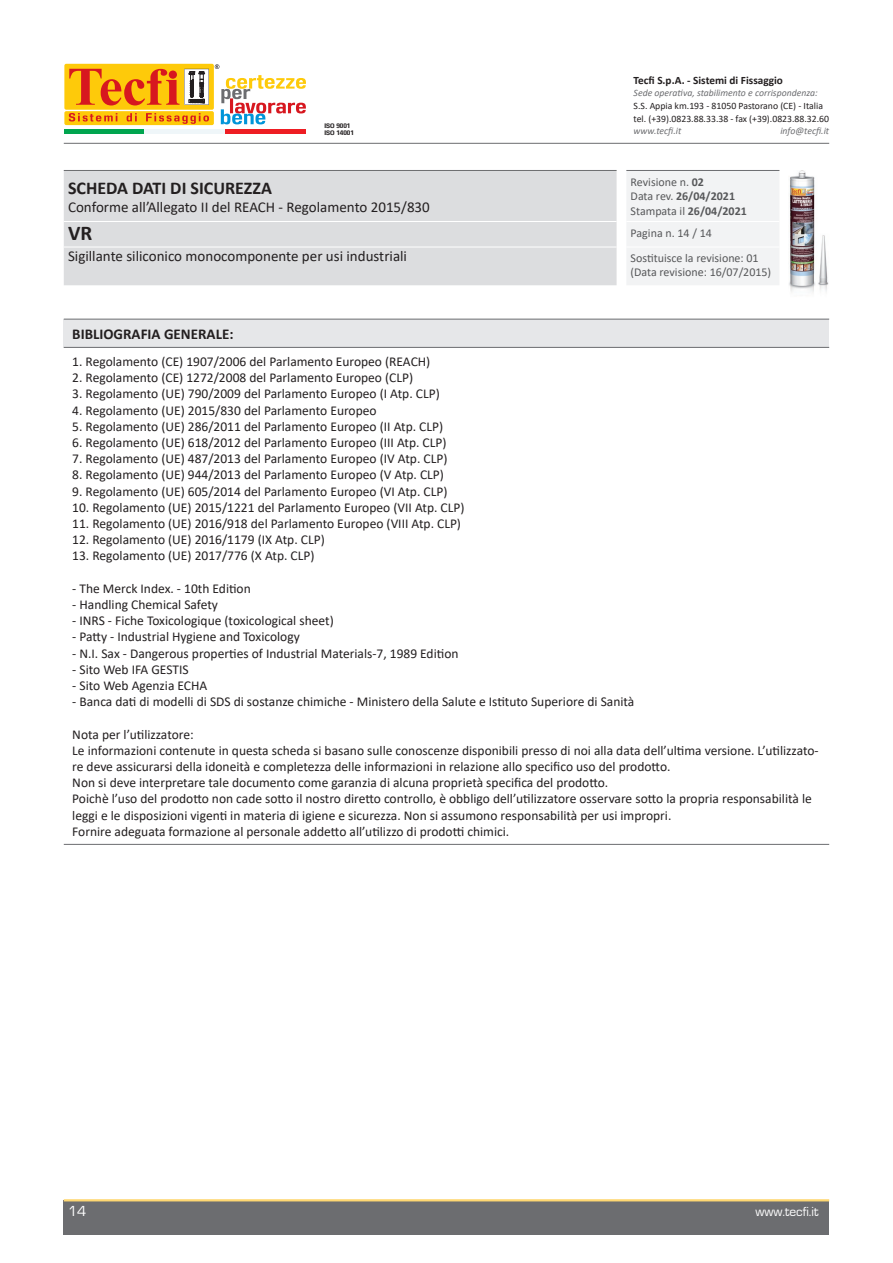
<style>
.page{position:relative;width:893px;height:1263px;background:#fff}
.page>*{position:absolute;margin:0;border:0;box-sizing:border-box;transform-origin:0 0}
.t1{font:700 21px "Calibri";color:#231f20}
.t2{font:700 18px "Calibri";color:#231f20}
.t3{font:15px "Calibri";color:#231f20}
.t4{font:700 15px "Calibri";color:#231f20}
.t5{font:15px "Eurostile";color:#fff}
.t6{font:13.5px/16.2px "Calibri";color:#231f20}
.t7{font:13.5px "Eurostile";color:#fff}
.t8{font:12px/14.4px "Calibri";color:#57585a}
.t9{font:700 11.25px "Calibri";color:#231f20}
.t10{font:9.75px/12.8px "Calibri";color:#231f20}
.t11{font:italic 9.75px "Calibri";color:#6c6d70}
.t12{font:700 6px/7.2px "DDTW00";color:#231f20}
.s1{font-weight:700}
</style>
<div class="page">
<div style="left:64px;top:1200px;width:765px;height:34px;background:#6c6d70"></div>
<hr style="left:64px;top:1199px;width:765px;height:2px;background:#fed772">
<div style="left:64px;top:64px;width:150px;height:46px;background:#feca0a;border-radius:2px"></div>
<div style="left:64px;top:111px;width:150px;height:14px;background:#feca0a;border-radius:2px"></div>
<svg style="left:215px;top:64px;width:4px;height:5px"></svg>
<svg style="left:69px;top:113px;width:140px;height:11px"></svg>
<svg style="left:221px;top:75px;width:85px;height:49px"></svg>
<svg style="left:69px;top:69px;width:140px;height:36px"></svg>
<hr style="left:64px;top:130px;width:81px;height:4px;background:#00a54f">
<hr style="left:145px;top:130px;width:80px;height:4px;background:#eff6f9">
<hr style="left:225px;top:130px;width:81px;height:4px;background:#ee1d23">
<hr style="left:64px;top:143px;width:765px;height:1px;background:#6c6d70">
<div style="left:64px;top:171px;width:553px;height:114px;background:#dcdddf"></div>
<hr style="left:64px;top:170px;width:553px;height:1px;background:#6c6d70">
<hr style="left:64px;top:221px;width:553px;height:1px;background:#fff">
<hr style="left:64px;top:247px;width:553px;height:1px;background:#fff">
<img style="left:789px;top:170px;width:40px;height:123px">
<div style="left:627px;top:171px;width:152px;height:114px;background:#f2f3f4"></div>
<hr style="left:626px;top:170px;width:153px;height:1px;background:#6c6d70">
<hr style="left:626px;top:221px;width:153px;height:1px;background:#fff">
<hr style="left:626px;top:247px;width:153px;height:1px;background:#fff">
<div style="left:64px;top:319px;width:765px;height:28px;background:#e6e7e9"></div>
<hr style="left:64px;top:319px;width:765px;height:1px;background:#6c6d70">
<hr style="left:64px;top:347px;width:765px;height:1px;background:#6c6d70">
<hr style="left:64px;top:844px;width:765px;height:1px;background:#6c6d70">
<p class="t12" style="left:324px;top:122px;width:31px">ISO 9001<br>ISO 14001</p>
<h2 class="t2" style="left:68px;top:175px;width:205px">SCHEDA DATI DI SICUREZZA</h2>
<p class="t3" style="left:68px;top:196px;width:363px">Conforme all’Allegato II del REACH - Regolamento 2015/830</p>
<h1 class="t1" style="left:68px;top:218px;width:26px">VR</h1>
<p class="t3" style="left:68px;top:245px;width:341px">Sigillante siliconico monocomponente per usi industriali</p>
<p class="t9" style="left:634px;top:72px;width:151px">Tecfi S.p.A. - Sistemi di Fissaggio</p>
<p class="t11" style="left:634px;top:86px;width:186px">Sede operativa, stabilimento e corrispondenza:</p>
<p class="t10" style="left:634px;top:99px;width:197px">S.S. Appia km.193 - 81050 Pastorano (CE) - Italia tel. (+39).0823.88.33.38 - fax (+39).0823.88.32.60</p>
<p class="t11" style="left:634px;top:124px;width:49px">www.tecfi.it</p>
<p class="t11" style="left:780px;top:124px;width:50px">info@tecfi.it</p>
<p class="t8" style="left:631px;top:175px;width:118px">Revisione n. <span class="s1">02<br></span>Data rev. <span class="s1">26/04/2021<br></span>Stampata il <span class="s1">26/04/2021</span></p>
<p class="t8" style="left:631px;top:220px;width:130px;line-height:24.8px">Pagina n. 14 / 14<br>Sostituisce la revisione: 01</p>
<p class="t8" style="left:631px;top:264px;width:142px">(Data revisione: 16/07/2015)</p>
<p class="t4" style="left:72px;top:323px;width:163px">BIBLIOGRAFIA GENERALE:</p>
<p class="t6" style="left:72px;top:353px;width:360px">1. Regolamento (CE) 1907/2006 del Parlamento Europeo (REACH)</p>
<p class="t6" style="left:72px;top:369px;width:342px">2. Regolamento (CE) 1272/2008 del Parlamento Europeo (CLP)</p>
<p class="t6" style="left:72px;top:385px;width:369px">3. Regolamento (UE) 790/2009 del Parlamento Europeo (I Atp. CLP)</p>
<p class="t6" style="left:72px;top:402px;width:306px">4. Regolamento (UE) 2015/830 del Parlamento Europeo</p>
<p class="t6" style="left:72px;top:418px;width:372px">5. Regolamento (UE) 286/2011 del Parlamento Europeo (II Atp. CLP)</p>
<p class="t6" style="left:72px;top:434px;width:376px">6. Regolamento (UE) 618/2012 del Parlamento Europeo (III Atp. CLP)</p>
<p class="t6" style="left:72px;top:450px;width:377px">7. Regolamento (UE) 487/2013 del Parlamento Europeo (IV Atp. CLP)</p>
<p class="t6" style="left:72px;top:466px;width:373px">8. Regolamento (UE) 944/2013 del Parlamento Europeo (V Atp. CLP)</p>
<p class="t6" style="left:72px;top:483px;width:377px">9. Regolamento (UE) 605/2014 del Parlamento Europeo (VI Atp. CLP)</p>
<p class="t6" style="left:72px;top:499px;width:394px">10. Regolamento (UE) 2015/1221 del Parlamento Europeo (VII Atp. CLP)</p>
<p class="t6" style="left:72px;top:515px;width:390px">11. Regolamento (UE) 2016/918 del Parlamento Europeo (VIII Atp. CLP)</p>
<p class="t6" style="left:72px;top:531px;width:254px">12. Regolamento (UE) 2016/1179 (IX Atp. CLP)</p>
<p class="t6" style="left:72px;top:547px;width:244px">13. Regolamento (UE) 2017/776 (X Atp. CLP)</p>
<p class="t6" style="left:72px;top:580px;width:180px">- The Merck Index. - 10th Edition</p>
<p class="t6" style="left:72px;top:596px;width:147px">- Handling Chemical Safety</p>
<p class="t6" style="left:72px;top:612px;width:263px">- INRS - Fiche Toxicologique (toxicological sheet)</p>
<p class="t6" style="left:72px;top:628px;width:229px">- Patty - Industrial Hygiene and Toxicology</p>
<p class="t6" style="left:72px;top:645px;width:388px">- N.I. Sax - Dangerous properties of Industrial Materials-7, 1989 Edition</p>
<p class="t6" style="left:72px;top:661px;width:118px">- Sito Web IFA GESTIS</p>
<p class="t6" style="left:72px;top:677px;width:137px">- Sito Web Agenzia ECHA</p>
<p class="t6" style="left:72px;top:693px;width:564px">- Banca dati di modelli di SDS di sostanze chimiche - Ministero della Salute e Istituto Superiore di Sanità</p>
<p class="t6" style="left:72px;top:726px;width:748px">Nota per l’utilizzatore:<br>Le informazioni contenute in questa scheda si basano sulle conoscenze disponibili presso di noi alla data dell’ultima versione. L’utilizzato&shy;re deve assicurarsi della idoneità e completezza delle informazioni in relazione allo specifico uso del prodotto.<br>Non si deve interpretare tale documento come garanzia di alcuna proprietà specifica del prodotto.<br>Poichè l’uso del prodotto non cade sotto il nostro diretto controllo, è obbligo dell’utilizzatore osservare sotto la propria responsabilità le leggi e le disposizioni vigenti in materia di igiene e sicurezza. Non si assumono responsabilità per usi impropri.<br>Fornire adeguata formazione al personale addetto all’utilizzo di prodotti chimici.</p>
<p class="t5" style="left:68px;top:1203px;width:20px">14</p>
<p class="t7" style="left:755px;top:1204px;width:65px">www.tecfi.it</p>
</div>
